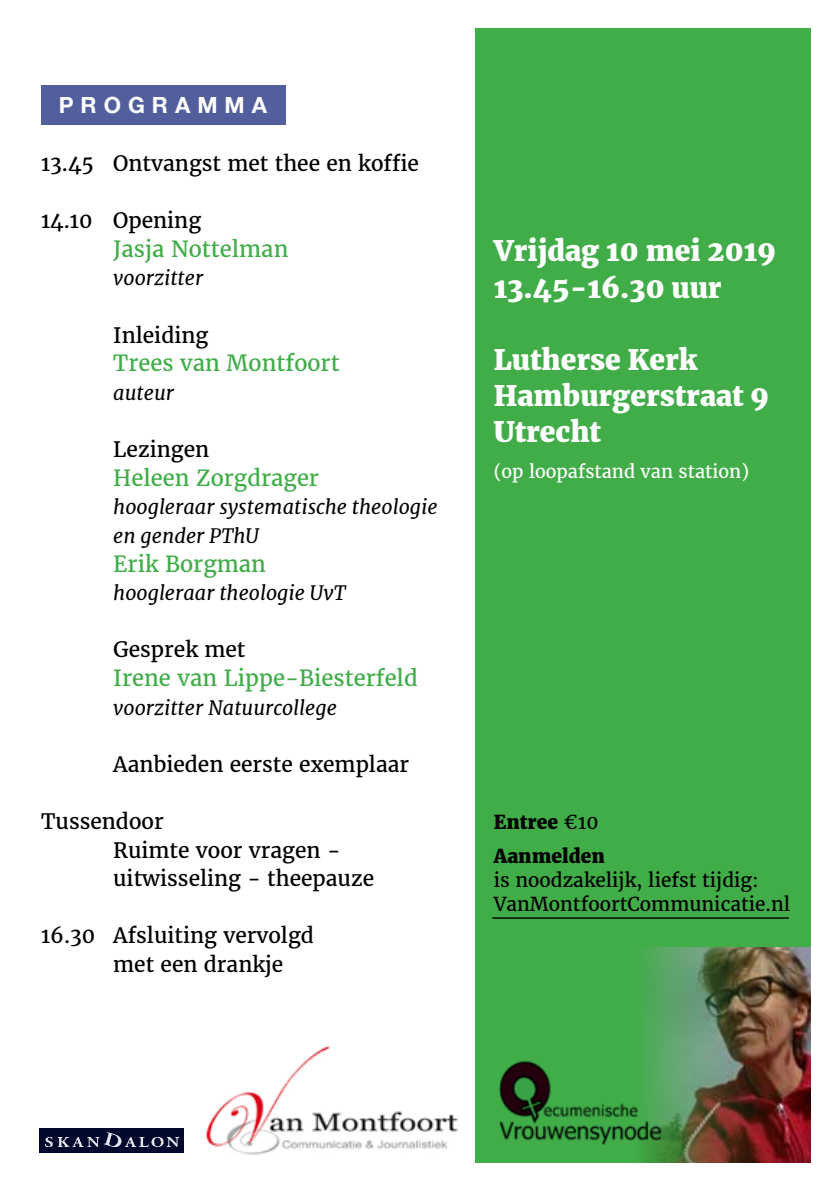
<style>
.page{position:relative;width:840px;height:1191px;background:#fff}
.page>*{position:absolute;margin:0;border:0;box-sizing:border-box;transform-origin:0 0}
.t1{font:800 28px/36px "Merriweather";color:#fff}
.t2{font:700 22.2px "Helvetica Neue";letter-spacing:.315em;color:#fff}
.t3{font:22px "Merriweather";color:#41ad49}
.t4{font:21px/28.6px "Merriweather";color:#000}
.t5{font:italic 20px/28.6px "Merriweather";color:#000}
.t6{font:19px/24px "Merriweather";color:#000}
.t7{font:800 19px/34px "Merriweather";color:#000}
.t8{font:18px "Merriweather";color:#fff}
.s1{font-weight:400}
</style>
<div class="page">
<div style="left:475px;top:28px;width:335px;height:1134px;background:#41ad49"></div>
<img style="left:643px;top:947px;width:166px;height:215px">
<div style="left:41px;top:85px;width:244px;height:40px;background:#535f9d"></div>
<img style="left:205px;top:1045px;width:254px;height:109px">
<div style="left:40px;top:1128px;width:144px;height:25px;background:#00082e"></div>
<img style="left:45px;top:1133px;width:133px;height:14px">
<img style="left:498px;top:1044px;width:164px;height:111px">
<hr style="left:492px;top:917px;width:296px;height:1px;background:#000">
<p class="t2" style="left:59px;top:92px;width:209px">PROGRAMMA</p>
<p class="t4" style="left:41px;top:149px;width:379px">13.45 Ontvangst met thee en koffie</p>
<p class="t4" style="left:41px;top:206px;width:161px">14.10 Opening</p>
<p class="t3" style="left:113px;top:235px;width:177px">Jasja Nottelman</p>
<p class="t5" style="left:113px;top:264px;width:91px">voorzitter</p>
<p class="t4" style="left:113px;top:321px;width:97px">Inleiding</p>
<p class="t3" style="left:113px;top:349px;width:228px">Trees van Montfoort</p>
<p class="t5" style="left:113px;top:378px;width:62px">auteur</p>
<p class="t4" style="left:113px;top:435px;width:97px">Lezingen</p>
<p class="t3" style="left:113px;top:464px;width:207px">Heleen Zorgdrager</p>
<p class="t5" style="left:113px;top:493px;width:326px">hoogleraar systematische theologie en gender PThU</p>
<p class="t3" style="left:113px;top:550px;width:154px">Erik Borgman</p>
<p class="t5" style="left:113px;top:578px;width:234px">hoogleraar theologie UvT</p>
<p class="t4" style="left:113px;top:635px;width:134px">Gesprek met</p>
<p class="t3" style="left:113px;top:664px;width:306px">Irene van Lippe-Biesterfeld</p>
<p class="t5" style="left:113px;top:693px;width:225px">voorzitter Natuurcollege</p>
<p class="t4" style="left:113px;top:750px;width:297px">Aanbieden eerste exemplaar</p>
<p class="t4" style="left:113px;top:807px;width:262px;text-indent:-72px">Tussendoor<br>Ruimte voor vragen - uitwisseling - theepauze</p>
<p class="t4" style="left:113px;top:921px;width:202px;text-indent:-72px">16.30 Afsluiting vervolgd met een drankje</p>
<h1 class="t1" style="left:493px;top:233px;width:283px">Vrijdag 10 mei 2019<br>13.45-16.30 uur</h1>
<h1 class="t1" style="left:493px;top:341px;width:277px">Lutherse Kerk<br>Hamburgerstraat 9<br>Utrecht</h1>
<p class="t8" style="left:493px;top:460px;width:257px">(op loopafstand van station)</p>
<p class="t7" style="left:493px;top:805px;width:112px">Entree <span class="s1">€10<br></span>Aanmelden</p>
<p class="t6" style="left:493px;top:868px;width:298px">is noodzakelijk, liefst tijdig:<br>VanMontfoortCommunicatie.nl</p>
</div>
